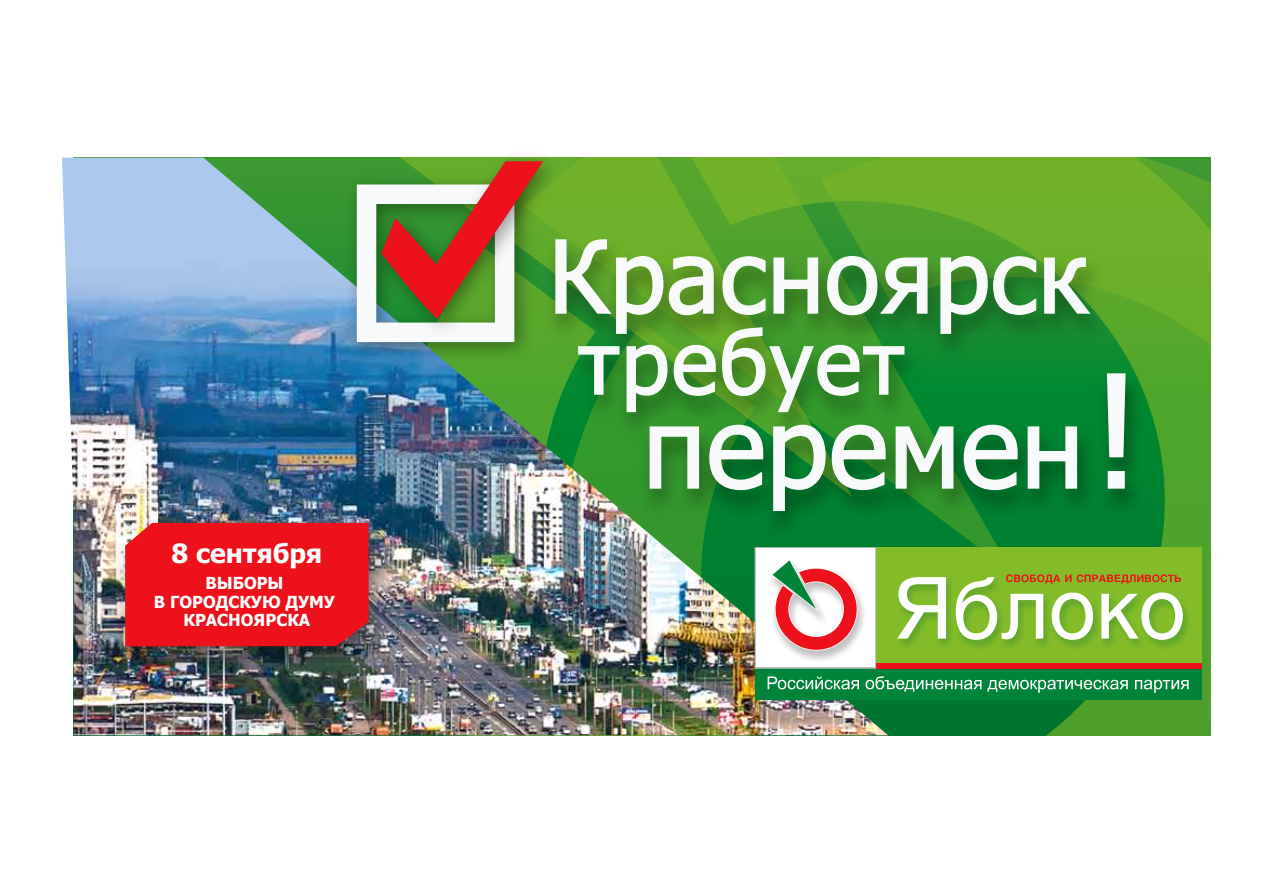
<style>
.page{position:relative;width:1263px;height:893px;background:#fff}
.page>*{position:absolute;margin:0;border:0;box-sizing:border-box;transform-origin:0 0}
.t1{font:111.3px "Tahoma";letter-spacing:.01em;color:#f8f9fa}
.t2{font:100.35px "Tahoma";letter-spacing:.01em;color:#f8f9fa}
.t3{font:86.4px "Tahoma";letter-spacing:.03em;color:#f8f9fa}
.t4{font:700 26.4px "Tahoma";color:#fff}
.t5{font:700 16.5px/18.3px "Tahoma";color:#fff;text-align:center}
.s1{font-size:156.6px}
</style>
<div class="page">
<svg style="left:888px;top:158px;width:322px;height:577px;background:#52a32b"></svg>
<img style="left:62px;top:158px;width:826px;height:577px">
<div style="left:755px;top:669px;width:446px;height:31px;background:#008439"></div>
<svg style="left:767px;top:676px;width:421px;height:17px"></svg>
<div style="left:876px;top:547px;width:326px;height:122px;background:#83bb29"></div>
<div style="left:876px;top:663px;width:326px;height:6px;background:#ec111a"></div>
<svg style="left:755px;top:547px;width:121px;height:122px"></svg>
<svg style="left:897px;top:574px;width:286px;height:66px"></svg>
<img style="left:530px;top:216px;width:587px;height:154px">
<svg style="left:940px;top:255px;width:97px;height:80px;background:#3e8f40"></svg>
<svg style="left:1043px;top:257px;width:49px;height:57px;background:#5b9c47"></svg>
<img style="left:559px;top:309px;width:375px;height:139px">
<svg style="left:555px;top:238px;width:373px;height:175px;background:#509b3b"></svg>
<img style="left:624px;top:381px;width:447px;height:166px">
<svg style="left:649px;top:426px;width:51px;height:63px;background:#4a9646"></svg>
<svg style="left:708px;top:424px;width:56px;height:67px;background:#318b46"></svg>
<svg style="left:772px;top:424px;width:114px;height:88px;background:#2e8840"></svg>
<svg style="left:895px;top:426px;width:59px;height:63px;background:#479349"></svg>
<svg style="left:963px;top:424px;width:55px;height:67px;background:#248648"></svg>
<svg style="left:1027px;top:426px;width:44px;height:63px;background:#218646"></svg>
<img style="left:1071px;top:342px;width:100px;height:205px">
<svg style="left:1106px;top:372px;width:20px;height:117px;background:#29874b"></svg>
<img style="left:107px;top:513px;width:289px;height:169px">
<div style="left:125px;top:523px;width:244px;height:123px;background:#ec111a"></div>
<img style="left:339px;top:166px;width:202px;height:203px">
<img style="left:363px;top:157px;width:207px;height:189px">
<svg style="left:357px;top:161px;width:186px;height:181px"></svg>
<h3 class="t4" style="left:172px;top:535px;width:152px">8 сентября</h3>
<p class="t5" style="left:154px;top:573px;width:183px">ВЫБОРЫ<br>В ГОРОДСКУЮ ДУМУ<br>КРАСНОЯРСКА</p>
<h2 class="t2" style="left:549px;top:209px;width:541px">Красноярск</h2>
<h3 class="t3" style="left:579px;top:305px;width:327px">требует</h3>
<h1 class="t1" style="left:643px;top:373px;width:501px">перемен<span class="s1">!</span></h1>
</div>
